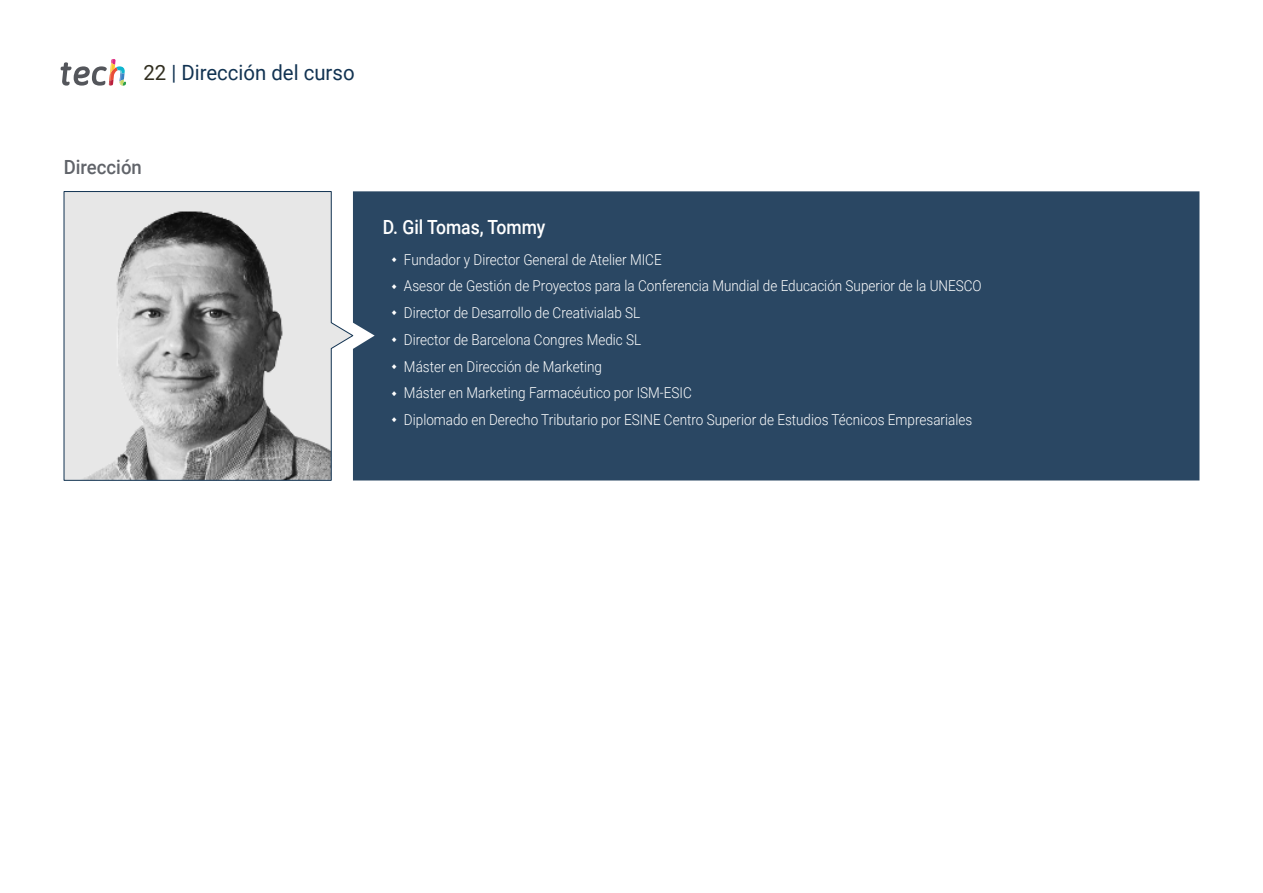
<style>
.page{position:relative;width:1263px;height:893px;background:#fff}
.page>*{position:absolute;margin:0;border:0;box-sizing:border-box;transform-origin:0 0}
.t1{font:21px "Roboto";color:#123352}
.t2{font:500 19.5px "Roboto";color:#fff;scale:.9 1}
.t3{font:500 19.5px "Roboto";color:#61646a;scale:.95 1}
.t4{font:300 15px/26.7px "Roboto";color:#fff;scale:.9 1}
.s1{color:#312e20}
</style>
<div class="page">
<div style="left:353px;top:191px;width:846px;height:289px;background:#2a4763"></div>
<svg style="left:64px;top:191px;width:289px;height:290px;background:#b7b7b8"></svg>
<svg style="left:61px;top:59px;width:65px;height:27px"></svg>
<svg style="left:392px;top:257px;width:5px;height:5px"></svg>
<svg style="left:392px;top:284px;width:5px;height:5px"></svg>
<svg style="left:392px;top:310px;width:5px;height:5px"></svg>
<svg style="left:392px;top:337px;width:5px;height:5px"></svg>
<svg style="left:392px;top:364px;width:5px;height:5px"></svg>
<svg style="left:392px;top:391px;width:5px;height:5px"></svg>
<svg style="left:392px;top:417px;width:5px;height:5px"></svg>
<h1 class="t1" style="left:144px;top:57px;width:213px"><span class="s1">22</span> | Dirección del curso</h1>
<h2 class="t3" style="left:64px;top:154px;width:84px">Dirección</h2>
<h2 class="t2" style="left:383px;top:213px;width:182px">D. Gil Tomas, Tommy</h2>
<p class="t4" style="left:404px;top:245px;width:643px">Fundador y Director General de Atelier MICE<br>Asesor de Gestión de Proyectos para la Conferencia Mundial de Educación Superior de la UNESCO Director de Desarrollo de Creativialab SL<br>Director de Barcelona Congres Medic SL<br>Máster en Dirección de Marketing<br>Máster en Marketing Farmacéutico por ISM-ESIC<br>Diplomado en Derecho Tributario por ESINE Centro Superior de Estudios Técnicos Empresariales</p>
</div>
